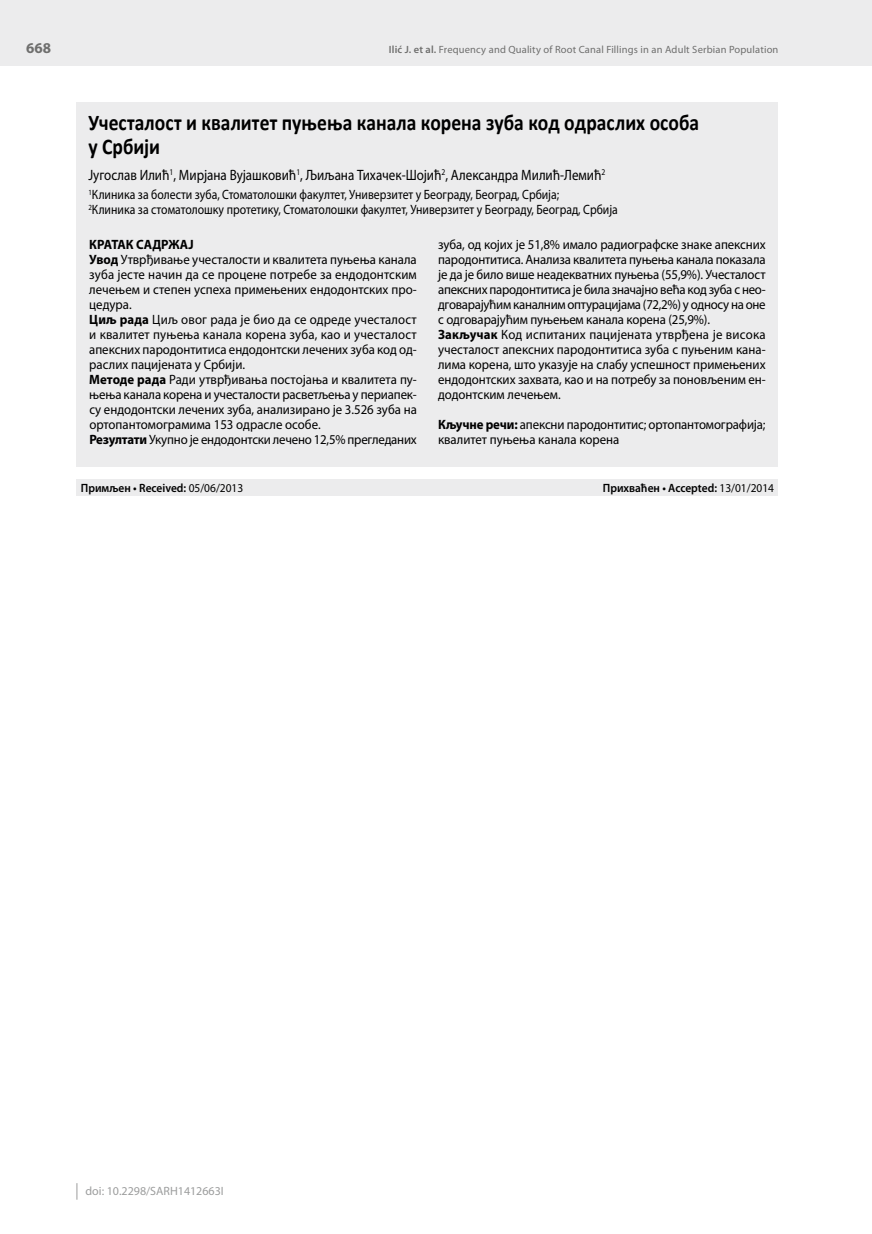
<style>
.page{position:relative;width:872px;height:1234px;background:#fff}
.page>*{position:absolute;margin:0;border:0;box-sizing:border-box;transform-origin:0 0}
.t1{font:700 22.5px/24px "Calibri";color:#000;scale:.87 1}
.t2{font:15px "Myriad Pro";color:#000;scale:.87 1}
.t3{font:700 15px "Myriad Pro";color:#6f6f6e}
.t4{font:13.5px/15px "Myriad Pro";color:#000;scale:.95 1}
.t5{font:13.5px/15px "Myriad Pro";color:#000;scale:.87 1}
.t6{font:600 12px "Myriad Pro";color:#000;scale:.95 1}
.t7{font:12px "Myriad Pro";color:#9c9d9d}
.t8{font:10.5px "Myriad Pro";letter-spacing:.015em;color:#6f6f6e}
.s1{font-weight:600}
.s2{font-weight:700}
.s3{font-weight:400}
</style>
<div class="page">
<div style="left:0;top:0;width:872px;height:66px;background:#ececed"></div>
<svg style="left:77px;top:1183px;width:1px;height:16px"></svg>
<hr style="left:871px;top:0;width:1px;height:66px;background:#9c9d9d">
<div style="left:77px;top:102px;width:701px;height:364px;background:#ececed"></div>
<div style="left:77px;top:479px;width:701px;height:16px;background:#ececed"></div>
<p class="t3" style="left:26px;top:40px;width:26px">668</p>
<p class="t8" style="left:389px;top:44px;width:391px"><span class="s1">Ilić J. et al.</span> Frequency and Quality of Root Canal Fillings in an Adult Serbian Population</p>
<h1 class="t1" style="left:88px;top:109px;width:703px">Учесталост и квалитет пуњења канала корена зуба код одраслих особа у Србији</h1>
<p class="t2" style="left:88px;top:167px;width:595px">Југослав Илић<sup>1</sup>, Мирјана Вујашковић<sup>1</sup>, Љиљана Тихачек-Шојић<sup>2</sup>, Александра Милић-Лемић<sup>2</sup></p>
<p class="t5" style="left:88px;top:187px;width:610px"><sup>1</sup>Клиника за болести зуба, Стоматолошки факултет, Универзитет у Београду, Београд, Србија;<br><sup>2</sup>Клиника за стоматолошку протетику, Стоматолошки факултет, Универзитет у Београду, Београд, Србија</p>
<p class="t4" style="left:89px;top:237px;width:346px"><span class="s2">КРАТАК САДРЖАЈ<br>Увод</span> Утврђивање учесталости и квалитета пуњења канала зуба јесте начин да се процене потребе за ендодонтским лечењем и степен успеха примењених ендодонтских про&shy;цедура.<br><span class="s2">Циљ рада</span> Циљ овог рада је био да се одреде учесталост и квалитет пуњења канала корена зуба, као и учесталост апексних пародонтитиса ендодонтски лечених зуба код од&shy;раслих пацијената у Србији.<br><span class="s2">Методе рада</span> Ради утврђивања постојања и квалитета пу&shy;њења канала корена и учесталости расветљења у периапек&shy;су ендодонтски лечених зуба, анализирано је 3.526 зуба на ортопантомограмима 153 одрасле особе.<br><span class="s2">Резултати</span> Укупно је ендодонтски лечено 12,5% прегледаних</p>
<p class="t4" style="left:438px;top:237px;width:346px">зуба, од којих је 51,8% имало радиографске знаке апексних пародонтитиса. Анализа квалитета пуњења канала показала је да је било више неадекватних пуњења (55,9%). Учесталост апексних пародонтитиса је била значајно већа код зуба с нео&shy;дговарајућим каналним оптурацијама (72,2%) у односу на оне с одговарајућим пуњењем канала корена (25,9%).<br><span class="s2">Закључак</span> Код испитаних пацијената утврђена је висока учесталост апексних пародонтитиса зуба с пуњеним кана&shy;лима корена, што указује на слабу успешност примењених ендодонтских захвата, као и на потребу за поновљеним ен&shy;додонтским лечењем.</p>
<p class="t4" style="left:438px;top:417px;width:346px"><span class="s2">Кључне речи:</span> апексни пародонтитис; ортопантомографија; квалитет пуњења канала корена</p>
<p class="t6" style="left:81px;top:481px;width:173px">Примљен • Received: <span class="s3">05/06/2013</span></p>
<p class="t6" style="left:603px;top:481px;width:182px">Прихваћен • Accepted: <span class="s3">13/01/2014</span></p>
<p class="t7" style="left:86px;top:1184px;width:140px">doi: 10.2298/SARH1412663I</p>
</div>
